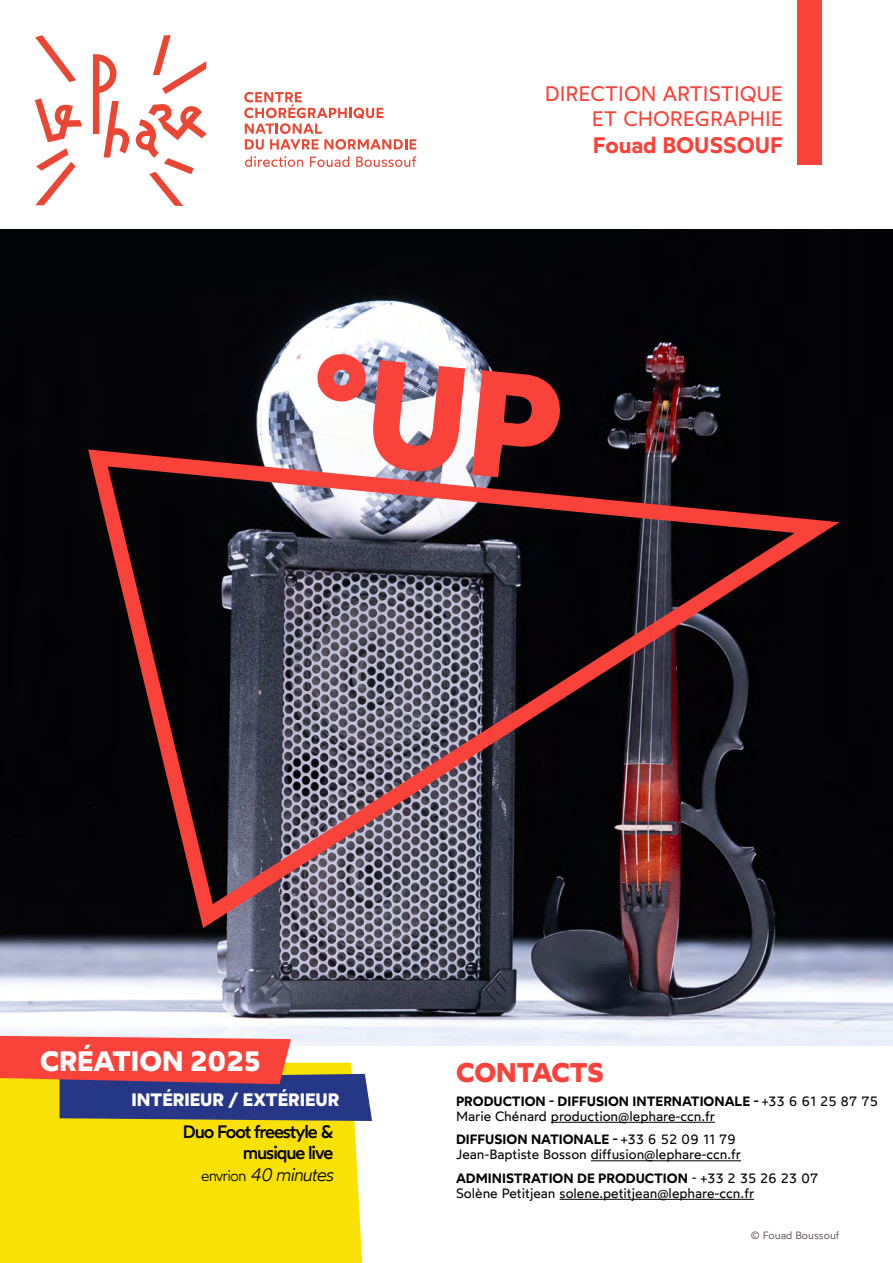
<style>
.page{position:relative;width:893px;height:1263px;background:#fff}
.page>*{position:absolute;margin:0;border:0;box-sizing:border-box;transform-origin:0 0}
.t1{font:700 28.05px "Wotfard";color:#fff}
.t2{font:700 27px "Wotfard";color:#f9423a}
.t3{font:600 22.5px "Wotfard";color:#f9423a}
.t4{font:21px/25.2px "Wotfard";color:#f9423a;text-align:right}
.t5{font:500 18px/21.6px "Wotfard";letter-spacing:-.06em;color:#000;text-align:right}
.t6{font:700 18px "Wotfard";color:#fff}
.t7{font:13.5px/15px "Wotfard";color:#020203}
.t8{font:300 10.5px "Wotfard";color:#463638}
.s1{font-weight:300;font-size:15px}
.s2{font-weight:300;font-style:italic}
.s3{font-weight:600}
</style>
<div class="page">
<img style="left:0;top:230px;width:893px;height:816px">
<div style="left:798px;top:0;width:24px;height:164px;background:#f9423a"></div>
<svg style="left:245px;top:156px;width:58px;height:11px"></svg>
<svg style="left:310px;top:156px;width:39px;height:11px"></svg>
<svg style="left:356px;top:156px;width:60px;height:11px"></svg>
<svg style="left:244px;top:92px;width:172px;height:58px"></svg>
<svg style="left:35px;top:98px;width:47px;height:44px"></svg>
<svg style="left:93px;top:54px;width:36px;height:103px"></svg>
<svg style="left:153px;top:35px;width:53px;height:59px"></svg>
<svg style="left:35px;top:148px;width:41px;height:57px"></svg>
<svg style="left:35px;top:35px;width:41px;height:47px"></svg>
<svg style="left:136px;top:104px;width:71px;height:102px"></svg>
<div style="left:0;top:1121px;width:362px;height:142px;background:#f9e005"></div>
<hr style="left:551px;top:1122px;width:164px;height:1px;background:#020203">
<hr style="left:591px;top:1160px;width:150px;height:1px;background:#020203">
<hr style="left:560px;top:1199px;width:194px;height:1px;background:#020203">
<svg style="left:78px;top:441px;width:760px;height:499px;background:#3e2e35"></svg>
<svg style="left:0;top:1036px;width:372px;height:85px;background:#a66264"></svg>
<svg style="left:315px;top:352px;width:248px;height:131px"></svg>
<h3 class="t4" style="left:545px;top:81px;width:240px">DIRECTION ARTISTIQUE<br>ET CHOREGRAPHIE</h3>
<h3 class="t3" style="left:593px;top:131px;width:192px">Fouad BOUSSOUF</h3>
<h1 class="t1" style="left:40px;top:1043px;width:222px">CRÉATION 2025</h1>
<h3 class="t6" style="left:131px;top:1088px;width:209px">INTÉRIEUR / EXTÉRIEUR</h3>
<h3 class="t5" style="left:183px;top:1120px;width:152px">Duo Foot freestyle &amp; musique live<br><span class="s1">envrion</span> <span class="s2">40 minutes</span></h3>
<h2 class="t2" style="left:456px;top:1055px;width:149px">CONTACTS</h2>
<p class="t7" style="left:456px;top:1093px;width:423px"><span class="s3">PRODUCTION - DIFFUSION INTERNATIONALE -</span> +33 6 61 25 87 75<br>Marie Chénard production@lephare-ccn.fr</p>
<p class="t7" style="left:456px;top:1132px;width:286px"><span class="s3">DIFFUSION NATIONALE -</span> +33 6 52 09 11 79<br>Jean-Baptiste Bosson diffusion@lephare-ccn.fr</p>
<p class="t7" style="left:456px;top:1170px;width:364px"><span class="s3">ADMINISTRATION DE PRODUCTION</span> - +33 2 35 26 23 07<br>Solène Petitjean solene.petitjean@lephare-ccn.fr</p>
<p class="t8" style="left:751px;top:1229px;width:90px">© Fouad Boussouf</p>
</div>
